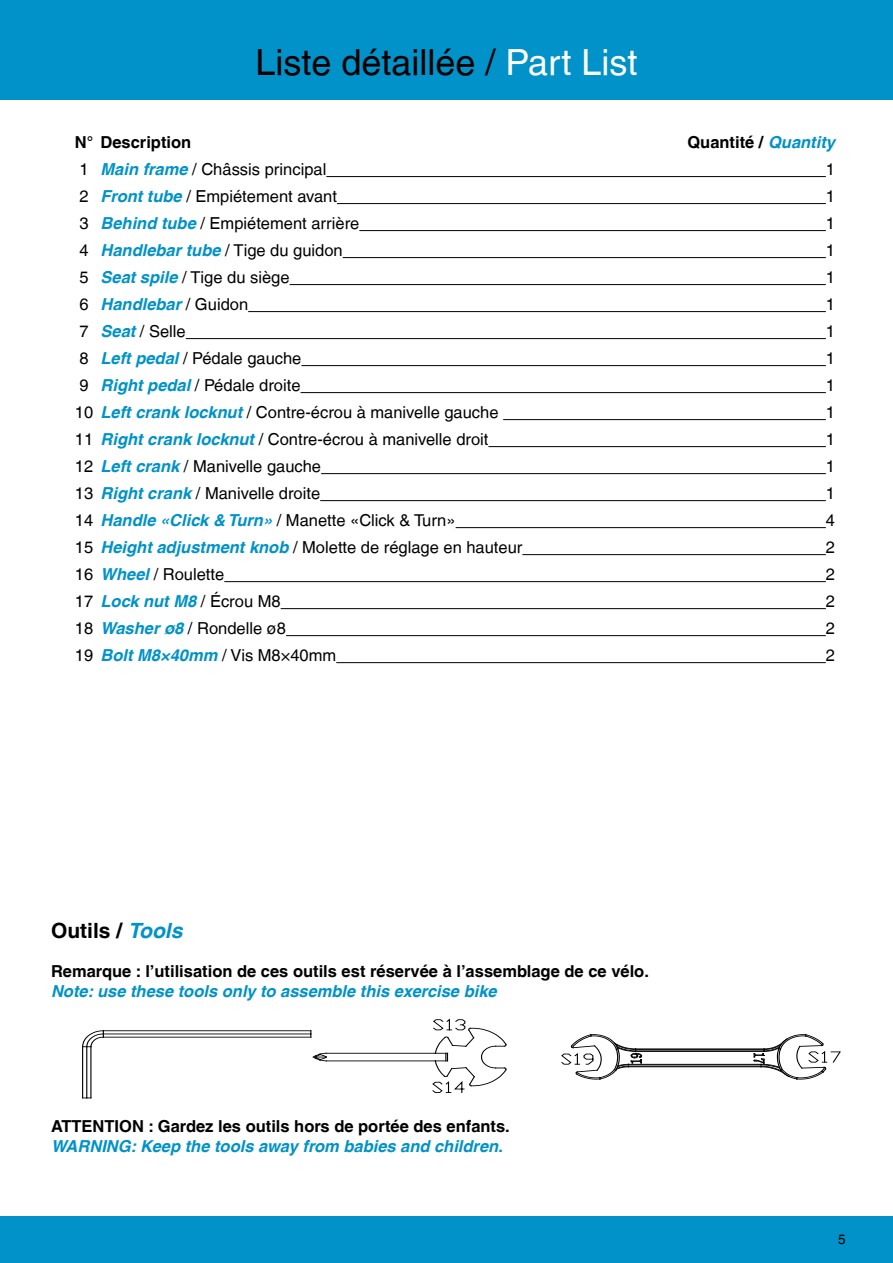
<style>
.page{position:relative;width:893px;height:1263px;background:#fff}
.page>*{position:absolute;margin:0;border:0;box-sizing:border-box;transform-origin:0 0}
.t1{font:36px "Helvetica LT";color:#000}
.t2{font:700 21px "Helvetica LT";color:#000}
.t3{font:16.5px "Helvetica LT";color:#000}
.t4{font:700 16.5px "Helvetica LT";color:#000}
.t5{font:italic 700 16.5px "Helvetica LT";color:#0092c8}
.t6{font:13.5px "Helvetica LT";color:#000}
.s1{color:#fff}
.s2{font-style:italic;color:#0092c8}
.s3{font-weight:700;font-style:italic;color:#0092c8}
.s4{font-weight:400;font-style:normal;color:#000}
</style>
<div class="page">
<div style="left:0;top:1216px;width:893px;height:47px;background:#0092c8"></div>
<div style="left:0;top:0;width:893px;height:100px;background:#0092c8"></div>
<hr style="left:326px;top:176px;width:500px;height:1px;background:#000">
<hr style="left:337px;top:203px;width:489px;height:1px;background:#000">
<hr style="left:359px;top:230px;width:467px;height:1px;background:#000">
<hr style="left:343px;top:257px;width:483px;height:1px;background:#000">
<hr style="left:290px;top:284px;width:536px;height:1px;background:#000">
<hr style="left:248px;top:311px;width:578px;height:1px;background:#000">
<hr style="left:186px;top:338px;width:640px;height:1px;background:#000">
<hr style="left:301px;top:365px;width:525px;height:1px;background:#000">
<hr style="left:301px;top:392px;width:525px;height:1px;background:#000">
<hr style="left:503px;top:419px;width:323px;height:1px;background:#000">
<hr style="left:488px;top:446px;width:338px;height:1px;background:#000">
<hr style="left:321px;top:473px;width:505px;height:1px;background:#000">
<hr style="left:320px;top:500px;width:506px;height:1px;background:#000">
<hr style="left:456px;top:527px;width:370px;height:1px;background:#000">
<hr style="left:522px;top:554px;width:304px;height:1px;background:#000">
<hr style="left:224px;top:581px;width:602px;height:1px;background:#000">
<hr style="left:281px;top:608px;width:545px;height:1px;background:#000">
<hr style="left:286px;top:635px;width:540px;height:1px;background:#000">
<hr style="left:336px;top:662px;width:490px;height:1px;background:#000">
<hr style="left:628px;top:1064px;width:133px;height:1px;background:#000">
<hr style="left:636px;top:1049px;width:128px;height:1px;background:#000">
<hr style="left:636px;top:1050px;width:128px;height:1px;background:#000">
<hr style="left:636px;top:1048px;width:128px;height:1px;background:#000">
<hr style="left:636px;top:1051px;width:128px;height:1px;background:#000">
<hr style="left:628px;top:1066px;width:133px;height:1px;background:#000">
<hr style="left:326px;top:1053px;width:109px;height:1px;background:#000">
<hr style="left:326px;top:1061px;width:109px;height:1px;background:#000">
<svg style="left:313px;top:1053px;width:13px;height:8px"></svg>
<hr style="left:103px;top:1030px;width:208px;height:1px;background:#000">
<hr style="left:103px;top:1034px;width:208px;height:1px;background:#000">
<svg style="left:83px;top:1031px;width:21px;height:16px"></svg>
<hr style="left:103px;top:1037px;width:208px;height:1px;background:#000">
<hr style="left:82px;top:1047px;width:1px;height:51px;background:#000">
<hr style="left:87px;top:1047px;width:1px;height:51px;background:#000">
<hr style="left:91px;top:1047px;width:1px;height:51px;background:#000">
<svg style="left:432px;top:1019px;width:74px;height:74px"></svg>
<svg style="left:561px;top:1034px;width:81px;height:45px"></svg>
<svg style="left:754px;top:1034px;width:87px;height:45px"></svg>
<h1 class="t1" style="left:255px;top:41px;width:384px">Liste détaillée / <span class="s1">Part List</span></h1>
<p class="t4" style="left:75px;top:132px;width:118px">N° Description</p>
<p class="t4" style="left:687px;top:132px;width:149px">Quantité / <span class="s2">Quantity</span></p>
<p class="t3" style="left:79px;top:160px;width:248px">1 <span class="s3">Main frame</span> / Châssis principal</p>
<p class="t3" style="left:826px;top:160px;width:11px">1</p>
<p class="t3" style="left:79px;top:187px;width:259px">2 <span class="s3">Front tube</span> / Empiétement avant</p>
<p class="t3" style="left:826px;top:187px;width:11px">1</p>
<p class="t3" style="left:79px;top:214px;width:281px">3 <span class="s3">Behind tube</span> / Empiétement arrière</p>
<p class="t3" style="left:826px;top:214px;width:11px">1</p>
<p class="t3" style="left:79px;top:241px;width:265px">4 <span class="s3">Handlebar tube</span> / Tige du guidon</p>
<p class="t3" style="left:826px;top:241px;width:11px">1</p>
<p class="t3" style="left:79px;top:268px;width:212px">5 <span class="s3">Seat spile</span> / Tige du siège</p>
<p class="t3" style="left:826px;top:268px;width:11px">1</p>
<p class="t5" style="left:79px;top:294px;width:170px"><span class="s4">6</span> Handlebar <span class="s4">/ Guidon</span></p>
<p class="t3" style="left:826px;top:295px;width:11px">1</p>
<p class="t3" style="left:79px;top:322px;width:108px">7 <span class="s3">Seat</span> / Selle</p>
<p class="t3" style="left:826px;top:322px;width:11px">1</p>
<p class="t3" style="left:79px;top:349px;width:224px">8 <span class="s3">Left pedal</span> / Pédale gauche</p>
<p class="t3" style="left:826px;top:349px;width:11px">1</p>
<p class="t3" style="left:79px;top:375px;width:223px">9 <span class="s3">Right pedal</span> / Pédale droite</p>
<p class="t3" style="left:826px;top:375px;width:11px">1</p>
<p class="t3" style="left:75px;top:402px;width:425px">10 <span class="s3">Left crank locknut</span> / Contre-écrou à manivelle gauche</p>
<p class="t3" style="left:826px;top:402px;width:11px">1</p>
<p class="t3" style="left:75px;top:429px;width:415px">11 <span class="s3">Right crank locknut</span> / Contre-écrou à manivelle droit</p>
<p class="t3" style="left:826px;top:429px;width:11px">1</p>
<p class="t3" style="left:75px;top:456px;width:248px">12 <span class="s3">Left crank</span> / Manivelle gauche</p>
<p class="t3" style="left:826px;top:456px;width:11px">1</p>
<p class="t3" style="left:75px;top:483px;width:247px">13 <span class="s3">Right crank</span> / Manivelle droite</p>
<p class="t3" style="left:826px;top:483px;width:11px">1</p>
<p class="t3" style="left:75px;top:510px;width:382px">14 <span class="s3">Handle «Click &amp; Turn»</span> / Manette «Click &amp; Turn»</p>
<p class="t3" style="left:826px;top:510px;width:11px">4</p>
<p class="t3" style="left:75px;top:537px;width:449px">15 <span class="s3">Height adjustment knob</span> / Molette de réglage en hauteur</p>
<p class="t3" style="left:826px;top:537px;width:11px">2</p>
<p class="t3" style="left:75px;top:564px;width:151px">16 <span class="s3">Wheel</span> / Roulette</p>
<p class="t3" style="left:826px;top:564px;width:11px">2</p>
<p class="t3" style="left:75px;top:591px;width:207px">17 <span class="s3">Lock nut M8</span> / Écrou M8</p>
<p class="t3" style="left:826px;top:591px;width:11px">2</p>
<p class="t3" style="left:75px;top:618px;width:213px">18 <span class="s3">Washer ø8</span> / Rondelle ø8</p>
<p class="t3" style="left:826px;top:618px;width:11px">2</p>
<p class="t3" style="left:75px;top:645px;width:263px">19 <span class="s3">Bolt M8×40mm</span> / Vis M8×40mm</p>
<p class="t3" style="left:826px;top:645px;width:11px">2</p>
<p class="t2" style="left:51px;top:917px;width:133px">Outils / <span class="s2">Tools</span></p>
<p class="t4" style="left:51px;top:961px;width:599px">Remarque : l’utilisation de ces outils est réservée à l’assemblage de ce vélo.</p>
<p class="t5" style="left:51px;top:981px;width:447px">Note: use these tools only to assemble this exercise bike</p>
<p class="t4" style="left:51px;top:1116px;width:460px">ATTENTION : Gardez les outils hors de portée des enfants.</p>
<p class="t5" style="left:51px;top:1136px;width:453px">WARNING: Keep the tools away from babies and children.</p>
<p class="t6" style="left:838px;top:1231px;width:9px">5</p>
</div>
